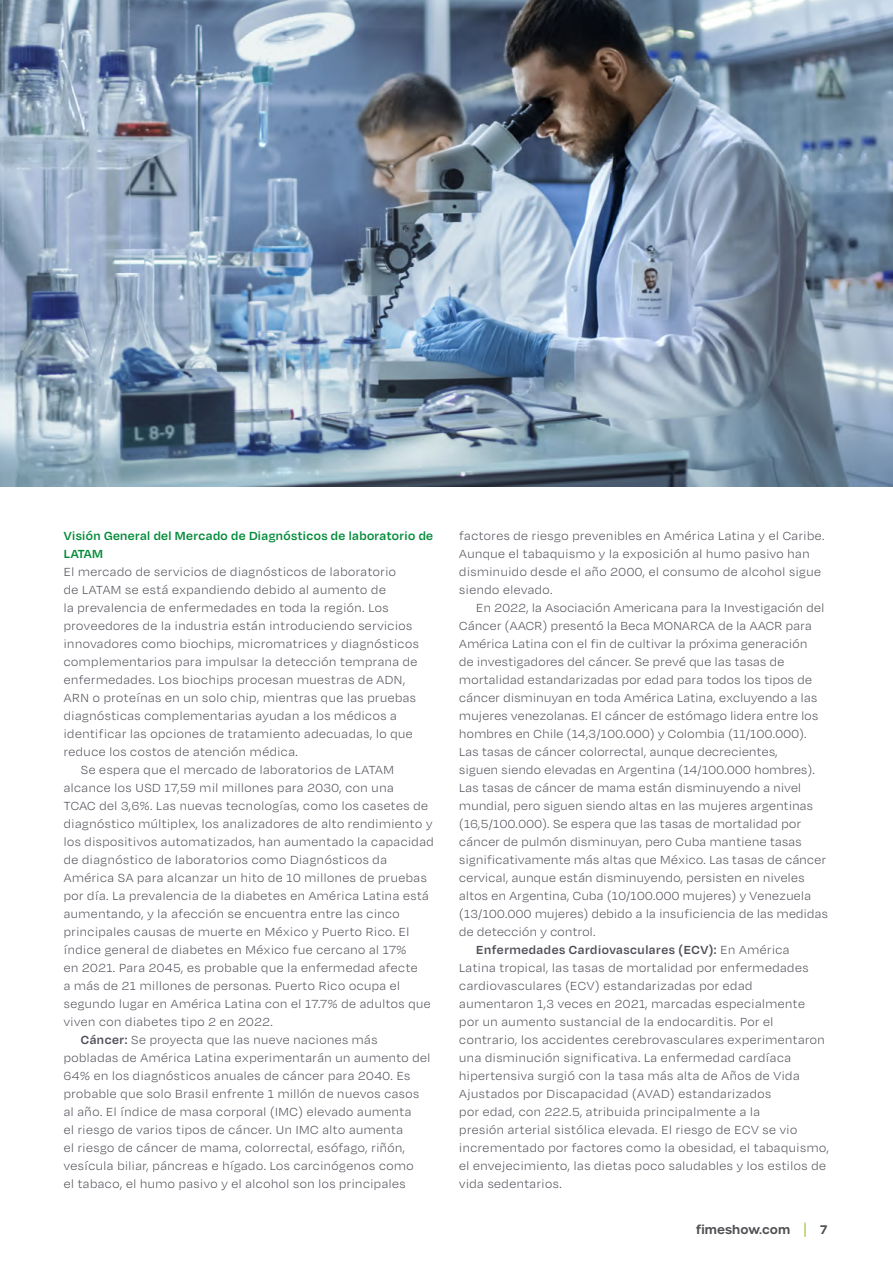
<style>
.page{position:relative;width:893px;height:1263px;background:#fff}
.page>*{position:absolute;margin:0;border:0;box-sizing:border-box;transform-origin:0 0}
.t1{font:300 15px "Urbane";color:#96c11f}
.t2{font:300 13.5px/18px "Degular";letter-spacing:.04em;color:#4f4e57}
.t3{font:600 13.5px/18px "Degular";letter-spacing:.03em;color:#008a38}
.t4{font:600 13.5px "Degular";letter-spacing:.04em;color:#4f4e57}
.t5{font:600 12px "Urbane";letter-spacing:.01em;color:#504f53}
.s1{font-weight:600}
.s2{font-weight:300}
</style>
<div class="page">
<img style="left:0;top:0;width:893px;height:487px">
<p class="t3" style="left:64px;top:526px;width:371px">Visión General del Mercado de Diagnósticos de laboratorio de<br>LATAM</p>
<p class="t2" style="left:64px;top:562px;width:334px">El mercado de servicios de diagnósticos de laboratorio</p>
<p class="t2" style="left:64px;top:580px;width:324px">de LATAM se está expandiendo debido al aumento de</p>
<p class="t2" style="left:64px;top:598px;width:326px">la prevalencia de enfermedades en toda la región. Los</p>
<p class="t2" style="left:64px;top:616px;width:350px">proveedores de la industria están introduciendo servicios</p>
<p class="t2" style="left:64px;top:634px;width:356px">innovadores como biochips, micromatrices y diagnósticos</p>
<p class="t2" style="left:64px;top:652px;width:355px">complementarios para impulsar la detección temprana de</p>
<p class="t2" style="left:64px;top:670px;width:343px">enfermedades. Los biochips procesan muestras de ADN,</p>
<p class="t2" style="left:64px;top:688px;width:354px">ARN o proteínas en un solo chip, mientras que las pruebas</p>
<p class="t2" style="left:64px;top:706px;width:335px">diagnósticas complementarias ayudan a los médicos a</p>
<p class="t2" style="left:64px;top:724px;width:350px">identificar las opciones de tratamiento adecuadas lo, que</p>
<p class="t2" style="left:64px;top:742px;width:236px">reduce los costos de atención médica.</p>
<p class="t2" style="left:81px;top:760px;width:315px">Se espera que el mercado de laboratorios de LATAM</p>
<p class="t2" style="left:64px;top:778px;width:331px">alcance los USD 17,59 mil millones para 2030, con una</p>
<p class="t2" style="left:64px;top:796px;width:366px">TCAC del 3,6%. Las nuevas tecnologías, como los casetes de</p>
<p class="t2" style="left:64px;top:814px;width:370px">diagnóstico múltiplex, los analizadores de alto rendimiento y</p>
<p class="t2" style="left:64px;top:832px;width:371px">los dispositivos automatizados, han aumentado la capacidad</p>
<p class="t2" style="left:64px;top:850px;width:325px">de diagnóstico de laboratorios como Diagnósticos da</p>
<p class="t2" style="left:64px;top:868px;width:364px">América SA para alcanzar un hito de 10 millones de pruebas</p>
<p class="t2" style="left:64px;top:886px;width:366px">por día. La prevalencia de la diabetes en América Latina está</p>
<p class="t2" style="left:64px;top:904px;width:337px">aumentando lay, afección se encuentra entre las cinco</p>
<p class="t2" style="left:64px;top:922px;width:347px">principales causas de muerte en México y Puerto Rico. El</p>
<p class="t2" style="left:64px;top:940px;width:344px">índice general de diabetes en México fue cercano al 17%</p>
<p class="t2" style="left:64px;top:958px;width:355px">en 2021. Para 2045, es probable que la enfermedad afecte</p>
<p class="t2" style="left:64px;top:976px;width:338px">a más de 21 millones de personas. Puerto Rico ocupa el</p>
<p class="t2" style="left:64px;top:994px;width:368px">segundo lugar en América Latina con el 17.7% de adultos que</p>
<p class="t2" style="left:64px;top:1012px;width:211px">viven con diabetes tipo 2 en 2022.</p>
<p class="t2" style="left:81px;top:1030px;width:298px"><span class="s1">Cáncer:</span> Se proyecta que las nueve naciones más</p>
<p class="t2" style="left:64px;top:1048px;width:368px">pobladas de América Latina experimentarán un aumento del</p>
<p class="t2" style="left:64px;top:1066px;width:348px">64% en los diagnósticos anuales de cáncer para 2040. Es</p>
<p class="t2" style="left:64px;top:1084px;width:357px">probable que solo Brasil enfrente 1 millón de nuevos casos</p>
<p class="t2" style="left:64px;top:1102px;width:349px">al año. El índice de masa corporal (IMC) elevado aumenta</p>
<p class="t2" style="left:64px;top:1120px;width:341px">el riesgo de varios tipos de cáncer. Un IMC alto aumenta</p>
<p class="t2" style="left:64px;top:1138px;width:343px">el riesgo de cáncer de mama, colorrectal, esófago, riñón,</p>
<p class="t2" style="left:64px;top:1156px;width:351px">vesícula biliar, páncreas e hígado. Los carcinógenos como</p>
<p class="t2" style="left:64px;top:1174px;width:343px">el tabaco, el humo pasivo y el alcohol son los principales</p>
<p class="t2" style="left:459px;top:526px;width:367px">factores de riesgo prevenibles en América Latina y el Caribe.<br>Aunque el tabaquismo lay exposición al humo pasivo han disminuido desde el año 2000, el consumo de alcohol sigue siendo elevado.</p>
<p class="t2" style="left:476px;top:598px;width:350px">En 2022, la Asociación Americana para la Investigación del</p>
<p class="t2" style="left:459px;top:616px;width:354px">Cáncer (AACR) presentó la Beca MONARCA de la AACR para</p>
<p class="t2" style="left:459px;top:634px;width:349px">América Latina con el fin de cultivar la próxima generación</p>
<p class="t2" style="left:459px;top:652px;width:326px">de investigadores del cáncer. Se prevé que las tasas de</p>
<p class="t2" style="left:459px;top:670px;width:354px">mortalidad estandarizadas por edad para todos los tipos de</p>
<p class="t2" style="left:459px;top:688px;width:359px">cáncer disminuyan en toda América Latina, excluyendo a las</p>
<p class="t2" style="left:459px;top:706px;width:360px">mujeres venezolanas. El cáncer de estómago lidera entre los</p>
<p class="t2" style="left:459px;top:724px;width:349px">hombres en Chile (14,3/100.000 y) Colombia )11/100.000 .(</p>
<p class="t2" style="left:459px;top:742px;width:320px">Las tasas de cáncer colorrectal, aunque decrecientes,</p>
<p class="t2" style="left:459px;top:760px;width:357px">siguen siendo elevadas en Argentina (14/100.000 hombres .(</p>
<p class="t2" style="left:459px;top:778px;width:343px">Las tasas de cáncer de mama están disminuyendo a nivel</p>
<p class="t2" style="left:459px;top:796px;width:355px">mundial, pero siguen siendo altas en las mujeres argentinas</p>
<p class="t2" style="left:459px;top:814px;width:343px">(16,5/100.000 .) Se espera que las tasas de mortalidad por</p>
<p class="t2" style="left:459px;top:832px;width:344px">cáncer de pulmón disminuyan, pero Cuba mantiene tasas</p>
<p class="t2" style="left:459px;top:850px;width:368px">significativamente más altas que México. Las tasas de cáncer</p>
<p class="t2" style="left:459px;top:868px;width:347px">cervical, aunque están disminuyendo, persisten en niveles</p>
<p class="t2" style="left:459px;top:886px;width:353px">altos en Argentina, Cuba (10/100.000 mujeres y) Venezuela</p>
<p class="t2" style="left:459px;top:904px;width:370px">(13/100.000 mujeres) debido laa insuficiencia de las medidas</p>
<p class="t2" style="left:459px;top:922px;width:138px">de detección y control.</p>
<p class="t4" style="left:476px;top:941px;width:315px">Enfermedades Cardiovasculares (ECV :) <span class="s2">En América</span></p>
<p class="t2" style="left:459px;top:958px;width:351px">Latina tropical, las tasas de mortalidad por enfermedades</p>
<p class="t2" style="left:459px;top:976px;width:295px">cardiovasculares (ECV) estandarizadas por edad</p>
<p class="t2" style="left:459px;top:994px;width:347px">aumentaron 1,3 veces en 2021, marcadas especialmente</p>
<p class="t2" style="left:459px;top:1012px;width:316px">por un aumento sustancial de la endocarditis. Por el</p>
<p class="t2" style="left:459px;top:1030px;width:367px">contrario, los accidentes cerebrovasculares experimentaron</p>
<p class="t2" style="left:459px;top:1048px;width:333px">una disminución significativa. La enfermedad cardíaca</p>
<p class="t2" style="left:459px;top:1066px;width:342px">hipertensiva surgió con la tasa más alta de Años de Vida</p>
<p class="t2" style="left:459px;top:1084px;width:313px">Ajustados por Discapacidad (AVAD) estandarizados</p>
<p class="t2" style="left:459px;top:1102px;width:302px">por edad, con 222.5, atribuida principalmente laa</p>
<p class="t2" style="left:459px;top:1120px;width:339px">presión arterial sistólica elevada. El riesgo de ECV se vio</p>
<p class="t2" style="left:459px;top:1138px;width:371px">incrementado por factores como la obesidad, el tabaquismo,</p>
<p class="t2" style="left:459px;top:1156px;width:368px">el envejecimiento, las dietas poco saludables y los estilos de</p>
<p class="t2" style="left:459px;top:1174px;width:104px">vida sedentarios.</p>
<p class="t5" style="left:696px;top:1221px;width:96px">fimeshow.com</p>
<p class="t1" style="left:804px;top:1218px;width:5px">|</p>
<p class="t5" style="left:820px;top:1221px;width:9px">7</p>
</div>
